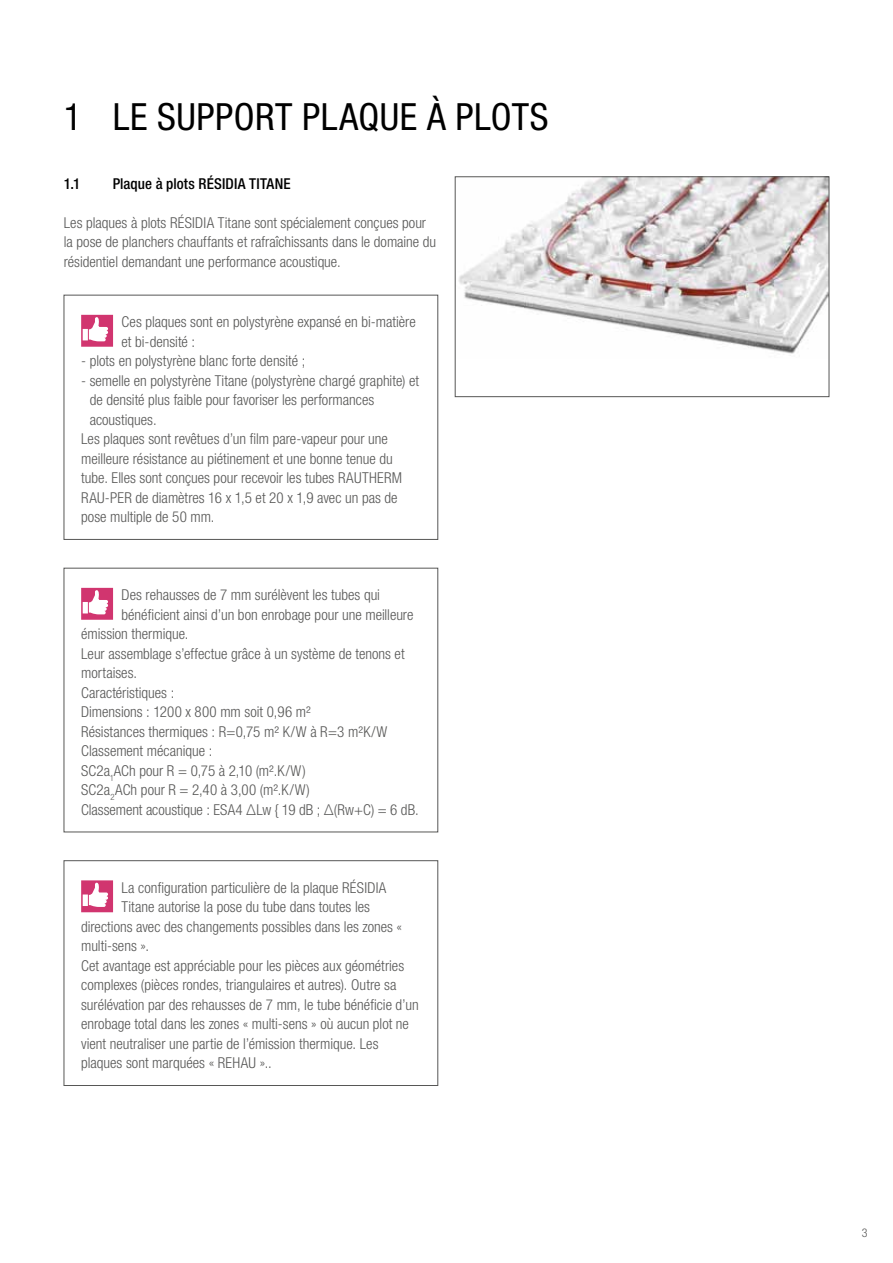
<style>
.page{position:relative;width:893px;height:1263px;background:#fff}
.page>*{position:absolute;margin:0;border:0;box-sizing:border-box;transform-origin:0 0}
.t1{font:condensed 37.5px "Helvetica Neue LT Pro";letter-spacing:.015em;color:#000}
.t2{font:300 condensed 15px/19.5px "Helvetica Neue LT Pro";color:#575756}
.t3{font:500 condensed 15px "Helvetica Neue LT Pro";letter-spacing:.01em;color:#000}
.t4{font:300 condensed 12px "Helvetica Neue LT Std";color:#575756}
</style>
<div class="page">
<svg style="left:81px;top:315px;width:32px;height:32px"></svg>
<div style="left:64px;top:295px;width:374px;height:245px;border:1px solid #575756"></div>
<svg style="left:81px;top:588px;width:32px;height:32px"></svg>
<div style="left:64px;top:568px;width:374px;height:264px;border:1px solid #575756"></div>
<svg style="left:81px;top:880px;width:32px;height:32px"></svg>
<div style="left:64px;top:860px;width:374px;height:226px;border:1px solid #575756"></div>
<img style="left:459px;top:179px;width:368px;height:175px">
<div style="left:455px;top:177px;width:374px;height:220px;border:1px solid #575756"></div>
<h1 class="t1" style="left:64px;top:95px;width:486px">1 LE SUPPORT PLAQUE À PLOTS</h1>
<p class="t3" style="left:64px;top:174px;width:18px">1.1</p>
<p class="t3" style="left:113px;top:174px;width:179px">Plaque à plots RÉSIDIA TITANE</p>
<p class="t2" style="left:64px;top:212px;width:374px">Les plaques à plots RÉSIDIA Titane sont spécialement conçues pour la pose de planchers chauffants et rafraîchissants dans le domaine du résidentiel demandant une performance acoustique.</p>
<p class="t2" style="left:122px;top:312px;width:296px">Ces plaques sont en polystyrène expansé en bi-matière et bi-densité :</p>
<p class="t2" style="left:81px;top:351px;width:226px">- plots en polystyrène blanc forte densité ;</p>
<p class="t2" style="left:81px;top:370px;width:340px">- semelle en polystyrène Titane (polystyrène chargé graphite) et</p>
<p class="t2" style="left:90px;top:390px;width:286px">de densité plus faible pour favoriser les performances</p>
<p class="t2" style="left:90px;top:409px;width:69px">acoustiques.</p>
<p class="t2" style="left:81px;top:429px;width:308px">Les plaques sont revêtues d’un film pare-vapeur pour une</p>
<p class="t2" style="left:81px;top:448px;width:313px">meilleure résistance au piétinement et une bonne tenue du</p>
<p class="t2" style="left:81px;top:468px;width:323px">tube. Elles sont conçues pour recevoir les tubes RAUTHERM</p>
<p class="t2" style="left:81px;top:487px;width:318px">RAU-PER de diamètres 16 x 1,5 et 20 x 1,9 avec un pas de</p>
<p class="t2" style="left:81px;top:507px;width:135px">pose multiple de 50 mm.</p>
<p class="t2" style="left:122px;top:585px;width:260px">Des rehausses de 7 mm surélèvent les tubes qui</p>
<p class="t2" style="left:122px;top:604px;width:293px">bénéficient ainsi d’un bon enrobage pour une meilleure</p>
<p class="t2" style="left:81px;top:624px;width:109px">émission thermique.</p>
<p class="t2" style="left:81px;top:643px;width:325px">Leur assemblage s’effectue grâce à un système de tenons et</p>
<p class="t2" style="left:81px;top:663px;width:57px">mortaises.</p>
<p class="t2" style="left:81px;top:682px;width:95px">Caractéristiques :</p>
<p class="t2" style="left:81px;top:702px;width:231px">Dimensions : 1200 x 800 mm soit 0,96 m²</p>
<p class="t2" style="left:81px;top:721px;width:308px">Résistances thermiques : R=0,75 m² K/W à R=3 m²K/W</p>
<p class="t2" style="left:81px;top:741px;width:133px">Classement mécanique :</p>
<p class="t2" style="left:81px;top:760px;width:226px">SC2a<sub>1</sub>ACh pour R = 0,75 à 2,10 (m².K/W)</p>
<p class="t2" style="left:81px;top:780px;width:230px">SC2a<sub>2</sub>ACh pour R = 2,40 à 3,00 (m².K/W)</p>
<p class="t2" style="left:81px;top:799px;width:339px">Classement acoustique : ESA4 ∆Lw { 19 dB ; ∆(Rw+C) = 6 dB.</p>
<p class="t2" style="left:122px;top:877px;width:266px">La configuration particulière de la plaque RÉSIDIA</p>
<p class="t2" style="left:122px;top:897px;width:250px">Titane autorise la pose du tube dans toutes les</p>
<p class="t2" style="left:81px;top:916px;width:323px">directions avec des changements possibles dans les zones «</p>
<p class="t2" style="left:81px;top:936px;width:70px">multi-sens ».</p>
<p class="t2" style="left:81px;top:955px;width:325px">Cet avantage est appréciable pour les pièces aux géométries</p>
<p class="t2" style="left:81px;top:975px;width:317px">complexes (pièces rondes, triangulaires et autres). Outre sa</p>
<p class="t2" style="left:81px;top:994px;width:339px">surélévation par des rehausses de 7 mm, le tube bénéficie d’un</p>
<p class="t2" style="left:81px;top:1014px;width:329px">enrobage total dans les zones « multi-sens » où aucun plot ne</p>
<p class="t2" style="left:81px;top:1033px;width:299px">vient neutraliser une partie de l’émission thermique. Les</p>
<p class="t2" style="left:81px;top:1053px;width:192px">plaques sont marquées « REHAU »..</p>
<p class="t4" style="left:862px;top:1226px;width:7px">3</p>
</div>
